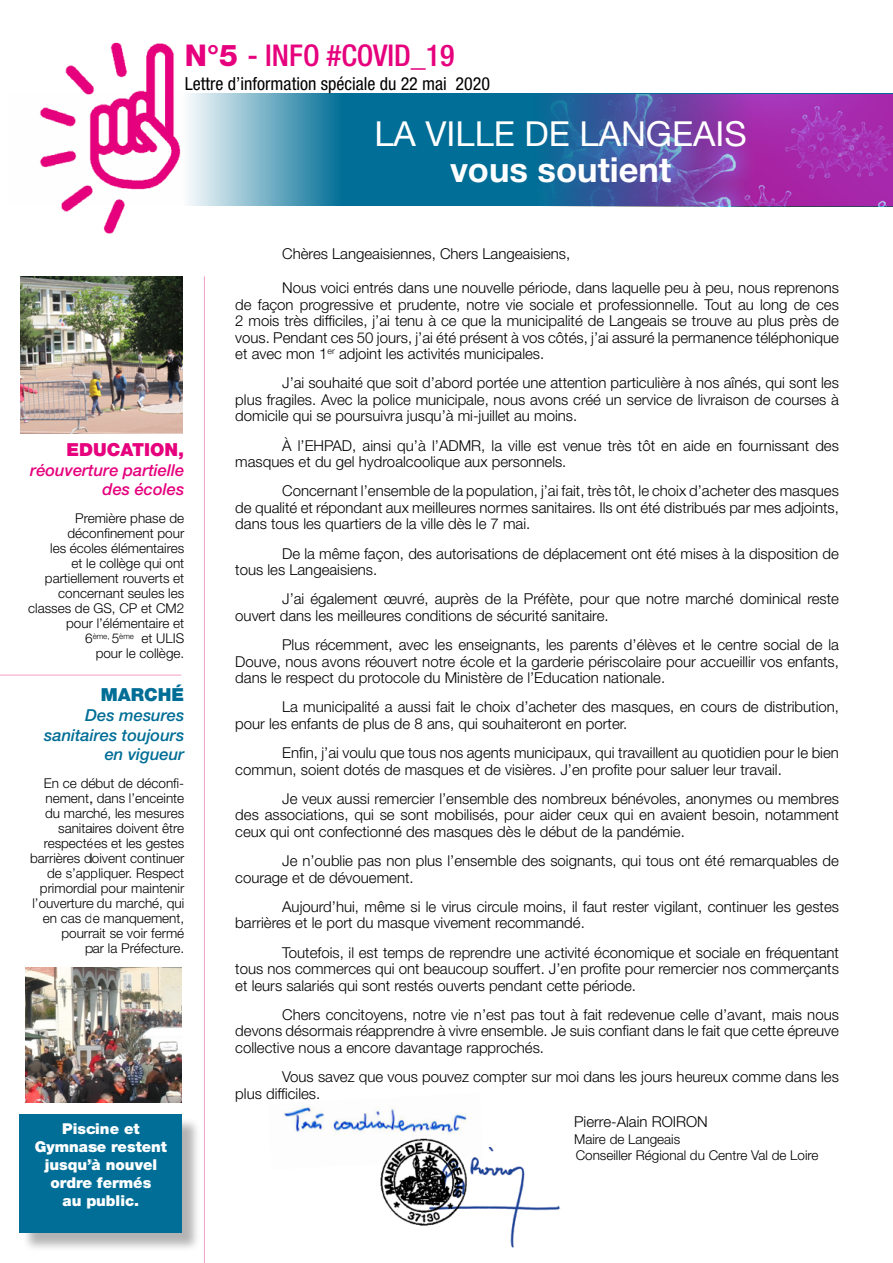
<style>
.page{position:relative;width:893px;height:1263px;background:#fff}
.page>*{position:absolute;margin:0;border:0;box-sizing:border-box;transform-origin:0 0}
.t1{font:34.5px "Helvetica Neue LT Pro";color:#fff}
.t2{font:700 34.5px "Helvetica Neue LT Pro";color:#fff}
.t3{font:500 condensed 30px "Helvetica Neue LT Pro";color:#e6007d}
.t4{font:condensed 18px "Helvetica Neue LT Pro";color:#000}
.t5{font:900 18px "Helvetica Neue LT Pro";color:#e6007d}
.t6{font:900 18px "Helvetica Neue LT Pro";color:#006e96}
.t7{font:italic 500 16.5px/19.8px "Helvetica Neue LT Pro";color:#006e96;text-align:right}
.t8{font:italic 500 16.5px/19.8px "Helvetica Neue LT Pro";color:#e6007d;text-align:right}
.t9{font:300 15px/16.5px "Helvetica Neue LT Pro";color:#000}
.t10{font:900 15px/18px "Helvetica Neue LT Pro";color:#fff;text-align:center}
.t11{font:300 13.5px/15px "Helvetica Neue LT Pro";color:#000;text-align:right}
.s1{font-weight:800;font-stretch:normal}
</style>
<div class="page">
<svg style="left:207px;top:94px;width:686px;height:112px;background:#3088a9"></svg>
<img style="left:510px;top:95px;width:383px;height:111px">
<img style="left:40px;top:43px;width:167px;height:191px">
<img style="left:20px;top:276px;width:163px;height:157px">
<hr style="left:0;top:675px;width:181px;height:1px;background:#f3a1c6">
<img style="left:25px;top:967px;width:156px;height:136px">
<hr style="left:204px;top:276px;width:1px;height:987px;background:#f3a1c6">
<img style="left:380px;top:1170px;width:49px;height:56px">
<img style="left:429px;top:1147px;width:132px;height:101px">
<div style="left:22px;top:1117px;width:179px;height:135px;background:#000;opacity:.3"></div>
<div style="left:20px;top:1115px;width:162px;height:118px;background:#006e96"></div>
<img style="left:283px;top:1106px;width:200px;height:64px">
<h2 class="t3" style="left:185px;top:38px;width:271px"><span class="s1">N°5</span> - INFO #COVID_19</h2>
<p class="t4" style="left:185px;top:73px;width:307px">Lettre d’information spéciale du 22 mai 2020</p>
<p class="t5" style="left:66px;top:439px;width:119px">EDUCATION,</p>
<p class="t8" style="left:30px;top:460px;width:156px">réouverture partielle des écoles</p>
<p class="t11" style="left:28px;top:511px;width:158px">Première phase de déconfinement pour<br>les écoles élémentaires<br>et le collège qui ont partiellement rouverts et concernant seules les classes de GS, CP et CM2 pour l’élémentaire et<br>6<sup>ème,</sup> 5<sup>ème</sup> et ULIS<br>pour le collège.</p>
<p class="t6" style="left:101px;top:684px;width:85px">MARCHÉ</p>
<p class="t7" style="left:44px;top:705px;width:141px">Des mesures sanitaires toujours en vigueur</p>
<p class="t11" style="left:30px;top:776px;width:156px">En ce début de déconfi&shy;nement, dans l’enceinte du marché, les mesures sanitaires doivent être respectées et les gestes barrières doivent continuer de s’appliquer. Respect primordial pour maintenir l’ouverture du marché, qui en cas de manquement, pourrait se voir fermé<br>par la Préfecture.</p>
<p class="t10" style="left:35px;top:1120px;width:134px">Piscine et<br>Gymnase restent jusqu’à nouvel ordre fermés<br>au public.</p>
<h1 class="t1" style="left:374px;top:113px;width:374px">LA VILLE DE LANGEAIS</h1>
<h1 class="t2" style="left:450px;top:148px;width:223px">vous soutient</h1>
<p class="t9" style="left:282px;top:246px;width:290px">Chères Langeaisiennes, Chers Langeaisiens,</p>
<p class="t9" style="left:235px;top:279px;width:605px;text-align:justify;text-indent:47px">Nous voici entrés dans une nouvelle période, dans laquelle peu à peu, nous reprenons de façon progressive et prudente, notre vie sociale et professionnelle. Tout au long de ces 2 mois très difficiles, j’ai tenu à ce que la municipalité de Langeais se trouve au plus près de vous. Pendant ces 50 jours, j’ai été présent à vos côtés, j’ai assuré la permanence téléphonique et avec mon 1<sup>er</sup> adjoint les activités municipales.</p>
<p class="t9" style="left:235px;top:374px;width:605px;text-align:justify;text-indent:47px">J’ai souhaité que soit d’abord portée une attention particulière à nos aînés, qui sont les plus fragiles. Avec la police municipale, nous avons créé un service de livraison de courses à domicile qui se poursuivra jusqu’à mi-juillet au moins.</p>
<p class="t9" style="left:235px;top:437px;width:605px;text-indent:47px">À l’EHPAD, ainsi qu’à l’ADMR, la ville est venue très tôt en aide en fournissant des masques et du gel hydroalcoolique aux personnels.</p>
<p class="t9" style="left:235px;top:482px;width:605px;text-align:justify;text-indent:47px">Concernant l’ensemble de la population, j’ai fait, très tôt, le choix d’acheter des masques de qualité et répondant aux meilleures normes sanitaires. Ils ont été distribués par mes adjoints, dans tous les quartiers de la ville dès le 7 mai.</p>
<p class="t9" style="left:235px;top:545px;width:605px;text-indent:47px">De la même façon, des autorisations de déplacement ont été mises à la disposition de tous les Langeaisiens.</p>
<p class="t9" style="left:235px;top:590px;width:605px;text-indent:47px">J’ai également œuvré, auprès de la Préfète, pour que notre marché dominical reste ouvert dans les meilleures conditions de sécurité sanitaire.</p>
<p class="t9" style="left:235px;top:636px;width:605px;text-align:justify;text-indent:47px">Plus récemment, avec les enseignants, les parents d’élèves et le centre social de la Douve, nous avons réouvert notre école et la garderie périscolaire pour accueillir vos enfants, dans le respect du protocole du Ministère de l’Education nationale.</p>
<p class="t9" style="left:235px;top:698px;width:605px;text-indent:47px">La municipalité a aussi fait le choix d’acheter des masques, en cours de distribution, pour les enfants de plus de 8 ans, qui souhaiteront en porter.</p>
<p class="t9" style="left:235px;top:744px;width:605px;text-indent:47px">Enfin, j’ai voulu que tous nos agents municipaux, qui travaillent au quotidien pour le bien commun, soient dotés de masques et de visières. J’en profite pour saluer leur travail.</p>
<p class="t9" style="left:235px;top:790px;width:605px;text-align:justify;text-indent:47px">Je veux aussi remercier l’ensemble des nombreux bénévoles, anonymes ou membres des associations, qui se sont mobilisés, pour aider ceux qui en avaient besoin, notamment ceux qui ont confectionné des masques dès le début de la pandémie.</p>
<p class="t9" style="left:235px;top:852px;width:605px;text-indent:47px">Je n’oublie pas non plus l’ensemble des soignants, qui tous ont été remarquables de courage et de dévouement.</p>
<p class="t9" style="left:235px;top:898px;width:605px;text-indent:47px">Aujourd’hui, même si le virus circule moins, il faut rester vigilant, continuer les gestes barrières et le port du masque vivement recommandé.</p>
<p class="t9" style="left:235px;top:944px;width:605px;text-align:justify;text-indent:47px">Toutefois, il est temps de reprendre une activité économique et sociale en fréquentant tous nos commerces qui ont beaucoup souffert. J’en profite pour remercier nos commerçants et leurs salariés qui sont restés ouverts pendant cette période.</p>
<p class="t9" style="left:235px;top:1006px;width:605px;text-align:justify;text-indent:47px">Chers concitoyens, notre vie n’est pas tout à fait redevenue celle d’avant, mais nous devons désormais réapprendre à vivre ensemble. Je suis confiant dans le fait que cette épreuve collective nous a encore davantage rapprochés.</p>
<p class="t9" style="left:235px;top:1068px;width:605px;text-indent:47px">Vous savez que vous pouvez compter sur moi dans les jours heureux comme dans les plus difficiles.</p>
<p class="t9" style="left:574px;top:1113px;width:135px">Pierre-Alain ROIRON</p>
<p class="t11" style="left:574px;top:1130px;width:246px;line-height:16.5px;text-align:left">Maire de Langeais<br>Conseiller Régional du Centre Val de Loire</p>
</div>
